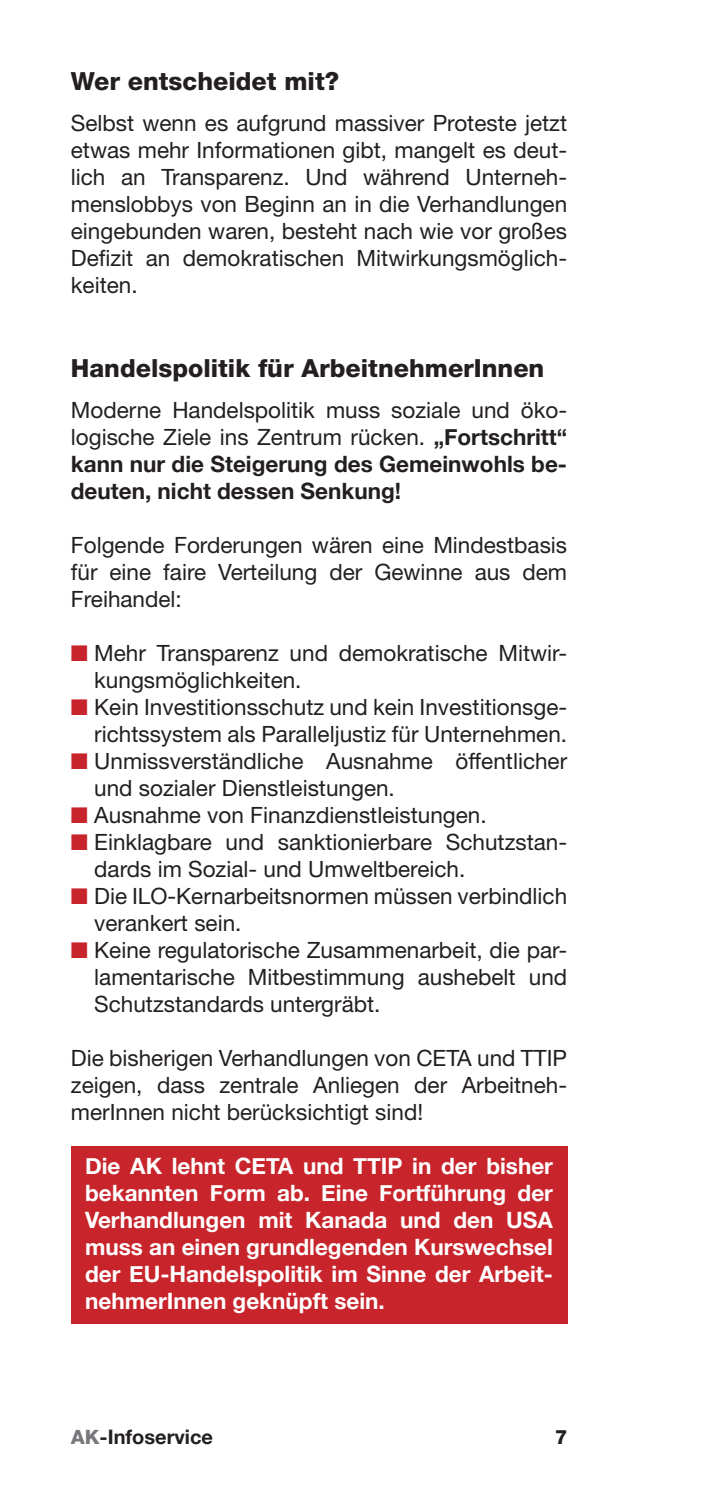
<style>
.page{position:relative;width:709px;height:1487px;background:#fff}
.page>*{position:absolute;margin:0;border:0;box-sizing:border-box;transform-origin:0 0}
.t1{font:800 25px "Helvetica Neue";color:#231f20}
.t2{font:22.5px/27px "Helvetica Neue";color:#231f20;text-align:justify}
.t3{font:700 22.5px/27px "Helvetica Neue";color:#fff;text-align:justify}
.t4{font:700 22.5px/27px "Helvetica Neue";color:#231f20;text-align:justify}
.t5{font:700 20px "Helvetica Neue";color:#231f20}
.t6{font:800 20px "Neue Helvetica BQ";color:#231f20}
.s1{font-weight:400}
.s2{color:#c8242b}
.s3{font-family:"Neue Helvetica BQ";font-weight:800;color:#76787b}
</style>
<div class="page">
<div style="left:71px;top:1146px;width:496px;height:177px;background:#c8242b"></div>
<p class="t1" style="left:71px;top:66px;width:270px">Wer entscheidet mit?</p>
<p class="t2" style="left:71px;top:109px;width:498px">Selbst wenn es aufgrund massiver Proteste jetzt etwas mehr Informationen gibt, mangelt es deut&shy;lich an Transparenz. Und während Unterneh&shy;menslobbys von Beginn an in die Verhandlungen eingebunden waren, besteht nach wie vor großes Defizit an demokratischen Mitwirkungsmöglich&shy;keiten.</p>
<p class="t1" style="left:71px;top:353px;width:475px">Handelspolitik für ArbeitnehmerInnen</p>
<p class="t4" style="left:71px;top:397px;width:498px"><span class="s1">Moderne Handelspolitik muss soziale und öko&shy;logische Ziele ins Zentrum rücken.</span> „Fortschritt“ kann nur die Steigerung des Gemeinwohls be&shy;deuten, nicht dessen Senkung!</p>
<p class="t2" style="left:71px;top:532px;width:498px">Folgende Forderungen wären eine Mindestbasis für eine faire Verteilung der Gewinne aus dem Freihandel:</p>
<p class="t2" style="left:94px;top:640px;width:474px;text-indent:-23px"><span class="s2">■</span> Mehr Transparenz und demokratische Mitwir&shy;kungsmöglichkeiten.</p>
<p class="t2" style="left:71px;top:694px;width:498px;text-align:right"><span class="s2">■</span> Kein Investitionsschutz und kein Investitionsge&shy;richtssystem als Paralleljustiz für Unternehmen.</p>
<p class="t2" style="left:94px;top:748px;width:474px;text-indent:-23px"><span class="s2">■</span> Unmissverständliche Ausnahme öffentlicher und sozialer Dienstleistungen.</p>
<p class="t2" style="left:71px;top:802px;width:417px"><span class="s2">■</span> Ausnahme von Finanzdienstleistungen.</p>
<p class="t2" style="left:94px;top:829px;width:474px;text-indent:-23px"><span class="s2">■</span> Einklagbare und sanktionierbare Schutzstan&shy;dards im Sozial- und Umweltbereich.</p>
<p class="t2" style="left:94px;top:883px;width:474px;text-indent:-23px"><span class="s2">■</span> Die ILO-Kernarbeitsnormen müssen verbindlich verankert sein.</p>
<p class="t2" style="left:94px;top:937px;width:474px;text-indent:-23px"><span class="s2">■</span> Keine regulatorische Zusammenarbeit, die par&shy;lamentarische Mitbestimmung aushebelt und Schutzstandards untergräbt.</p>
<p class="t2" style="left:71px;top:1045px;width:498px">Die bisherigen Verhandlungen von CETA und TTIP zeigen, dass zentrale Anliegen der Arbeitneh&shy;merInnen nicht berücksichtigt sind!</p>
<p class="t3" style="left:85px;top:1153px;width:469px">Die AK lehnt CETA und TTIP in der bisher bekannten Form ab. Eine Fortführung der Verhandlungen mit Kanada und den USA muss an einen grundlegenden Kurswechsel der EU-Handelspolitik im Sinne der Arbeit&shy;nehmerInnen geknüpft sein.</p>
<p class="t5" style="left:71px;top:1421px;width:144px"><span class="s3">AK</span>-Infoservice</p>
<p class="t6" style="left:555px;top:1424px;width:14px">7</p>
</div>
